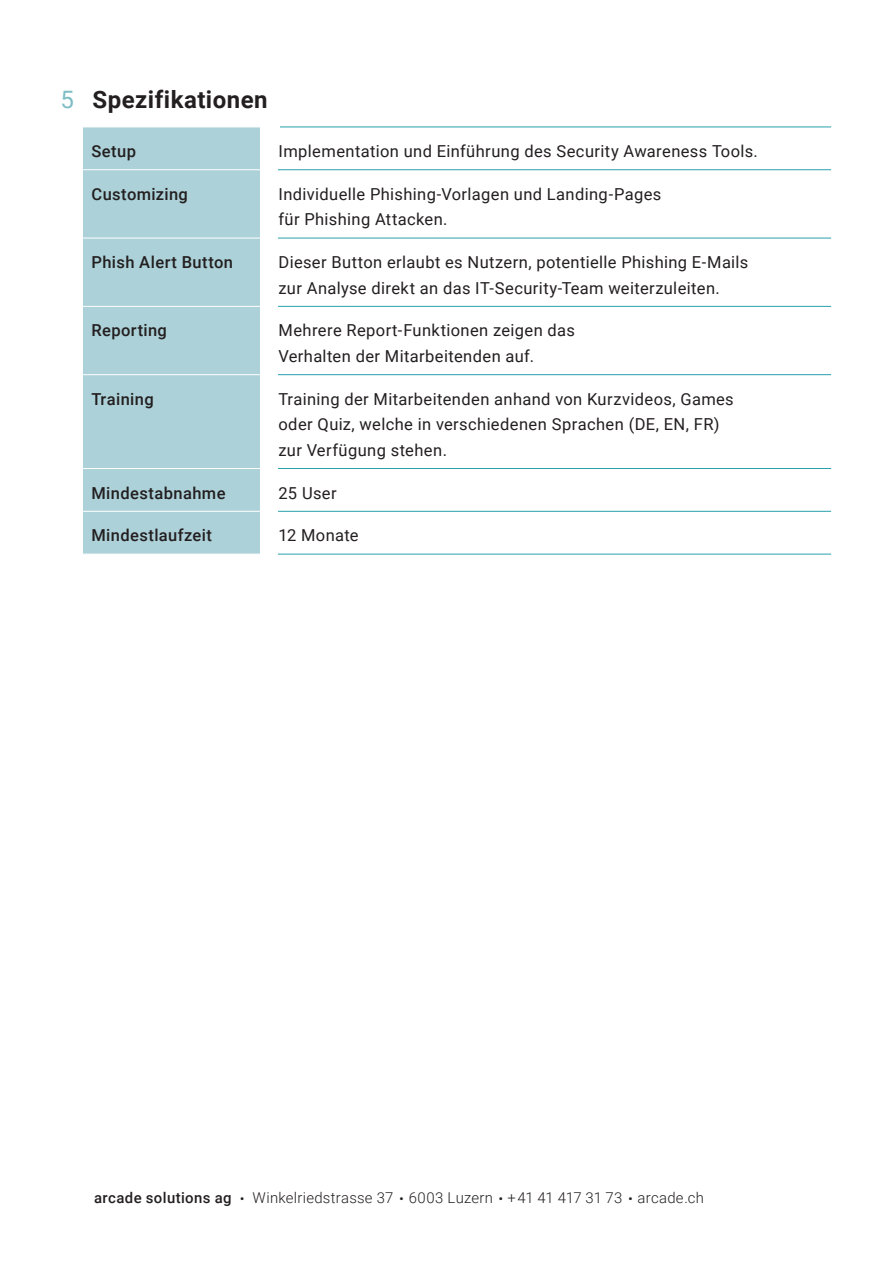
<style>
.page{position:relative;width:893px;height:1263px;background:#fff}
.page>*{position:absolute;margin:0;border:0;box-sizing:border-box;transform-origin:0 0}
.t1{font:700 24px "Roboto";letter-spacing:.02em;color:#231f20}
.t2{font:16.5px/25.5px "Roboto";letter-spacing:.025em;color:#231f20}
.t3{font:500 16.5px "Roboto";letter-spacing:.025em;color:#231f20}
.t4{font:300 14.85px "Roboto";letter-spacing:.02em;color:#231f20}
.s1{font-weight:400;color:#7ebdc5}
.s2{font-weight:500}
</style>
<div class="page">
<div style="left:83px;top:128px;width:177px;height:426px;background:#acd1d8"></div>
<hr style="left:270px;top:127px;width:561px;height:1px;background:#27a1ad">
<hr style="left:277px;top:169px;width:554px;height:1px;background:#27a1ad">
<hr style="left:277px;top:238px;width:554px;height:1px;background:#27a1ad">
<hr style="left:277px;top:306px;width:554px;height:1px;background:#27a1ad">
<hr style="left:277px;top:374px;width:554px;height:1px;background:#27a1ad">
<hr style="left:277px;top:468px;width:554px;height:1px;background:#27a1ad">
<hr style="left:277px;top:511px;width:554px;height:1px;background:#27a1ad">
<hr style="left:270px;top:554px;width:561px;height:1px;background:#27a1ad">
<hr style="left:83px;top:169px;width:180px;height:1px;background:#fff">
<hr style="left:83px;top:238px;width:180px;height:1px;background:#fff">
<hr style="left:83px;top:306px;width:180px;height:1px;background:#fff">
<hr style="left:83px;top:374px;width:180px;height:1px;background:#fff">
<hr style="left:83px;top:468px;width:180px;height:1px;background:#fff">
<hr style="left:83px;top:511px;width:180px;height:1px;background:#fff">
<div style="left:261px;top:118px;width:18px;height:23px;background:#fff"></div>
<div style="left:260px;top:118px;width:18px;height:989px;background:#fff"></div>
<h1 class="t1" style="left:60px;top:83px;width:209px"><span class="s1">5</span> Spezifikationen</h1>
<p class="t3" style="left:91px;top:140px;width:46px">Setup</p>
<p class="t2" style="left:279px;top:138px;width:481px">Implementation und Einführung des Security Awareness Tools.</p>
<p class="t3" style="left:91px;top:182px;width:98px">Customizing</p>
<p class="t2" style="left:279px;top:181px;width:384px">Individuelle Phishing-Vorlagen und Landing-Pages für Phishing Attacken.</p>
<p class="t3" style="left:91px;top:251px;width:143px">Phish Alert Button</p>
<p class="t2" style="left:279px;top:249px;width:471px">Dieser Button erlaubt es Nutzern, potentielle Phishing E-Mails zur Analyse direkt an das IT-Security-Team weiterzuleiten.</p>
<p class="t3" style="left:91px;top:319px;width:77px">Reporting</p>
<p class="t2" style="left:279px;top:317px;width:298px">Mehrere Report-Funktionen zeigen das<br>Verhalten der Mitarbeitenden auf.</p>
<p class="t3" style="left:91px;top:387px;width:64px">Training</p>
<p class="t2" style="left:279px;top:385px;width:457px">Training der Mitarbeitenden anhand von Kurzvideos, Games oder Quiz, welche in verschiedenen Sprachen (DE, EN, FR) zur Verfügung stehen.</p>
<p class="t3" style="left:91px;top:481px;width:136px">Mindestabnahme</p>
<p class="t2" style="left:279px;top:479px;width:60px">25 User</p>
<p class="t3" style="left:91px;top:524px;width:122px">Mindestlaufzeit</p>
<p class="t2" style="left:279px;top:522px;width:82px">12 Monate</p>
<p class="t4" style="left:94px;top:1187px;width:611px"><span class="s2">arcade solutions ag</span> • Winkelriedstrasse 37 • 6003 Luzern • +41 41 417 31 73 • arcade.ch</p>
</div>
